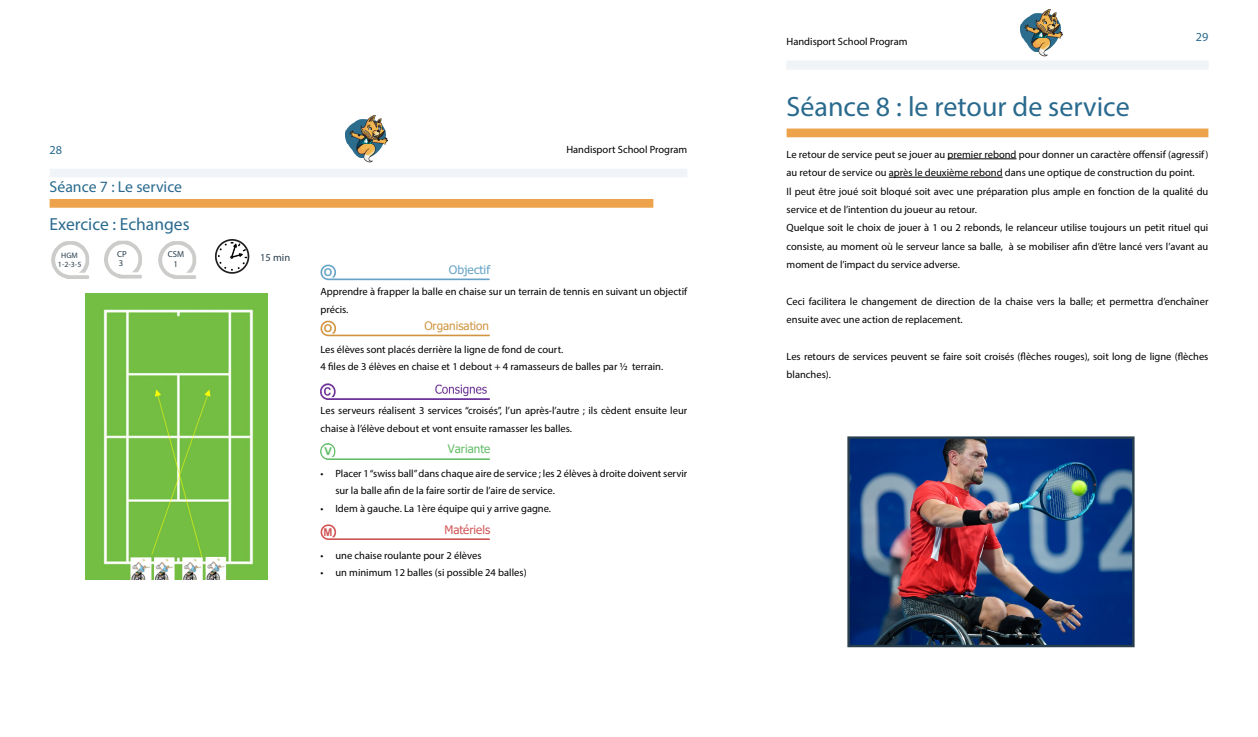
<style>
.page{position:relative;width:1258px;height:737px;background:#fff}
.page>*{position:absolute;margin:0;border:0;box-sizing:border-box;transform-origin:0 0}
.t1{font:28px "Myriad Pro";color:#296a8e}
.t2{font:17.5px "Myriad Pro";color:#296a8e}
.t3{font:15.75px "Myriad Pro";color:#296a8e}
.t4{font:12.25px "Myriad Pro";color:#296a8e}
.t5{font:11.64px "Tahoma";color:#d19542}
.t6{font:11.64px "Tahoma";color:#d15557}
.t7{font:11.64px "Tahoma";color:#66a3c6;scale:1.04 1}
.t8{font:11.64px "Tahoma";color:#62bd66}
.t9{font:700 10.76px "Arial";color:#66a3c6}
.t10{font:700 10.76px "Arial";color:#d19542}
.t11{font:700 10.76px "Arial";color:#d15557}
.t12{font:700 10.76px "Arial";color:#62bd66;scale:1.04 1}
.t13{font:10.5px/18.4px "Myriad Pro";color:#000}
.t14{font:10.5px "Myriad Pro";color:#293e4d}
.t15{font:8.75px/9.1px "Myriad Pro";color:#293e4d}
.t16{font:7.88px/8.9px "Myriad Pro";color:#293e4d;text-align:center}
</style>
<div class="page">
<img style="left:346px;top:116px;width:42px;height:46px">
<div style="left:50px;top:169px;width:637px;height:8px;background:#f0f4f8"></div>
<svg style="left:51px;top:241px;width:38px;height:38px"></svg>
<svg style="left:320px;top:264px;width:169px;height:16px"></svg>
<svg style="left:320px;top:320px;width:170px;height:16px"></svg>
<svg style="left:320px;top:524px;width:170px;height:16px"></svg>
<div style="left:50px;top:199px;width:603px;height:9px;background:#eda34c"></div>
<svg style="left:214px;top:239px;width:36px;height:35px"></svg>
<svg style="left:158px;top:241px;width:38px;height:38px"></svg>
<svg style="left:104px;top:241px;width:38px;height:37px"></svg>
<img style="left:320px;top:383px;width:170px;height:16px">
<img style="left:321px;top:443px;width:169px;height:16px">
<img style="left:85px;top:294px;width:183px;height:286px">
<div style="left:786px;top:128px;width:422px;height:9px;background:#eda34c"></div>
<hr style="left:947px;top:158px;width:69px;height:1px;background:#000">
<hr style="left:889px;top:177px;width:113px;height:1px;background:#000">
<img style="left:850px;top:439px;width:281px;height:205px">
<div style="left:847px;top:436px;width:287px;height:211px;border:2px solid #293e4d"></div>
<img style="left:1020px;top:10px;width:43px;height:46px">
<div style="left:786px;top:61px;width:422px;height:8px;background:#f1f4f7"></div>
<p class="t4" style="left:50px;top:143px;width:14px">28</p>
<p class="t13" style="left:566px;top:140px;width:122px">Handisport School Program</p>
<h3 class="t3" style="left:50px;top:177px;width:134px">Séance 7 : Le service</h3>
<h2 class="t2" style="left:50px;top:213px;width:141px">Exercice : Echanges</h2>
<p class="t16" style="left:58px;top:251px;width:25px">HGM<br>1-2-3-5</p>
<p class="t15" style="left:117px;top:249px;width:11px">CP<br>3</p>
<p class="t15" style="left:168px;top:250px;width:18px;text-align:center">CSM<br>1</p>
<p class="t14" style="left:260px;top:251px;width:32px">15 min</p>
<p class="t9" style="left:324px;top:265px;width:10px">O</p>
<p class="t7" style="left:449px;top:262px;width:41px">Objectif</p>
<p class="t13" style="left:320px;top:283px;width:368px;line-height:17.3px">Apprendre à frapper la balle en chaise sur un terrain de tennis en suivant un objectif précis.</p>
<p class="t10" style="left:324px;top:321px;width:10px">O</p>
<p class="t5" style="left:424px;top:318px;width:66px">Organisation</p>
<p class="t13" style="left:320px;top:340px;width:344px;line-height:17.3px">Les élèves sont placés derrière la ligne de fond de court.<br>4 files de 3 élèves en chaise et 1 debout + 4 ramasseurs de balles par ½ terrain.</p>
<p class="t13" style="left:320px;top:402px;width:368px;line-height:17.3px">Les serveurs réalisent 3 services “croisés”, l’un après-l’autre ; ils cèdent ensuite leur chaise à l’élève debout et vont ensuite ramasser les balles.</p>
<p class="t13" style="left:335px;top:464px;width:353px;line-height:17.3px;text-indent:-15px">• Placer 1 “swiss ball” dans chaque aire de service ; les 2 élèves à droite doivent servir sur la balle afin de la faire sortir de l’aire de service.</p>
<p class="t13" style="left:320px;top:498px;width:232px">• Idem à gauche. La 1ère équipe qui y arrive gagne.</p>
<p class="t12" style="left:324px;top:444px;width:9px">V</p>
<p class="t8" style="left:448px;top:441px;width:44px">Variante</p>
<p class="t11" style="left:323px;top:524px;width:10px">M</p>
<p class="t6" style="left:444px;top:522px;width:47px">Matériels</p>
<p class="t13" style="left:320px;top:545px;width:162px">• une chaise roulante pour 2 élèves</p>
<p class="t13" style="left:320px;top:563px;width:208px">• un minimum 12 balles (si possible 24 balles)</p>
<p class="t13" style="left:786px;top:32px;width:122px">Handisport School Program</p>
<p class="t4" style="left:1195px;top:29px;width:14px">29</p>
<h1 class="t1" style="left:786px;top:89px;width:345px">Séance 8 : le retour de service</h1>
<p class="t13" style="left:786px;top:145px;width:423px">Le retour de service peut se jouer au premier rebond pour donner un caractère offensif (agressif) au retour de service ou après le deuxième rebond dans une optique de construction du point.<br>Il peut être joué soit bloqué soit avec une préparation plus ample en fonction de la qualité du service et de l’intention du joueur au retour.<br>Quelque soit le choix de jouer à 1 ou 2 rebonds, le relanceur utilise toujours un petit rituel qui consiste, au moment où le serveur lance sa balle, à se mobiliser afin d’être lancé vers l’avant au moment de l’impact du service adverse.</p>
<p class="t13" style="left:786px;top:292px;width:423px">Ceci facilitera le changement de direction de la chaise vers la balle; et permettra d’enchaîner ensuite avec une action de replacement.</p>
<p class="t13" style="left:786px;top:347px;width:423px">Les retours de services peuvent se faire soit croisés (flèches rouges), soit long de ligne (flèches blanches).</p>
</div>
